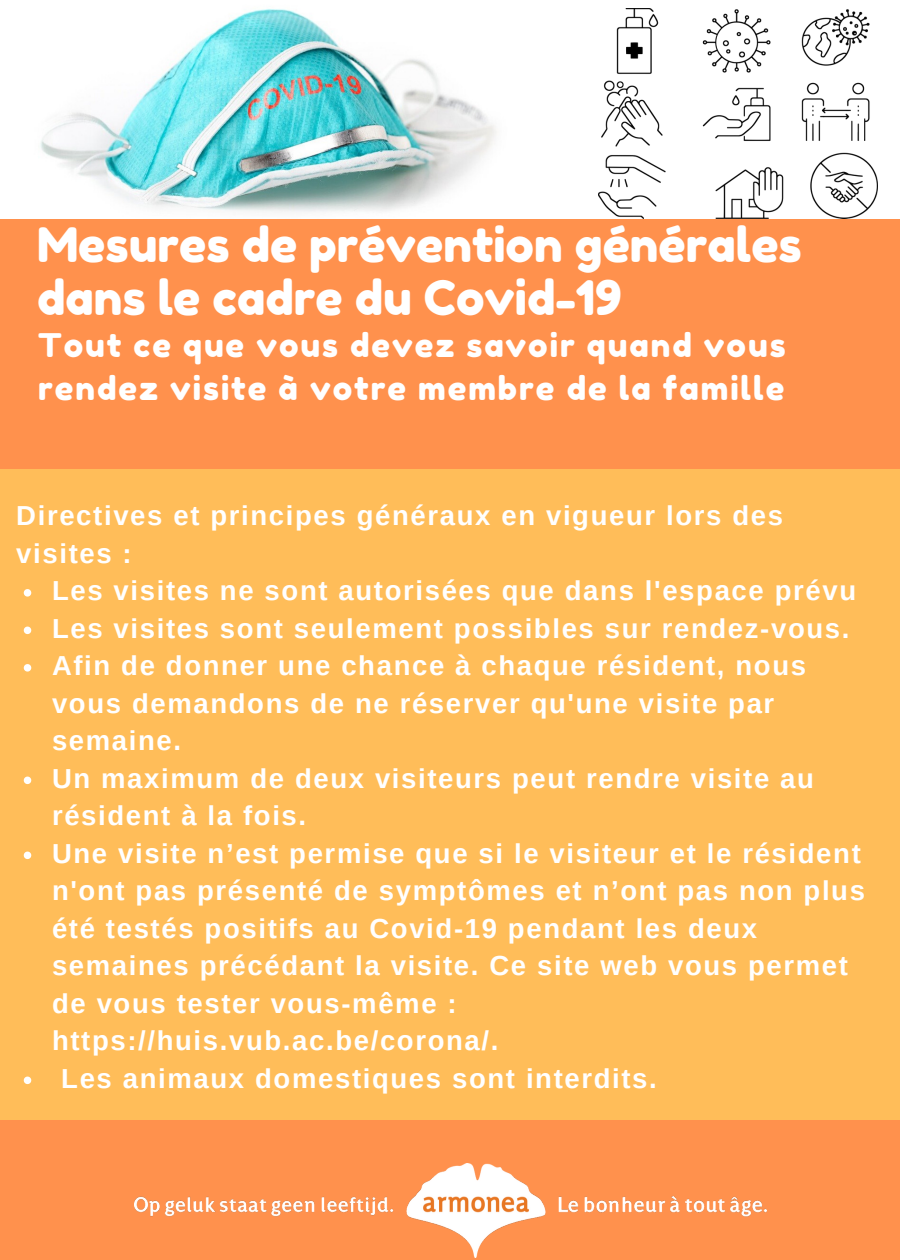
<style>
.page{position:relative;width:900px;height:1260px;background:#ff914d}
.page>*{position:absolute;margin:0;border:0;box-sizing:border-box;transform-origin:0 0}
.t1{font:47.5px/52.5px "Fredoka One";color:#fff}
.t2{font:32.5px/43px "Fredoka One";letter-spacing:.06em;color:#fff}
.t3{font:700 27.5px/37.5px "Arimo";letter-spacing:.06em;color:#fff}
</style>
<div class="page">
<div style="left:0;top:469px;width:900px;height:651px;background:#ffbd59"></div>
<img style="left:134px;top:1164px;width:632px;height:93px">
<img style="left:0;top:0;width:900px;height:219px">
<img style="left:599px;top:9px;width:279px;height:210px">
<svg style="left:24px;top:589px;width:7px;height:8px"></svg>
<svg style="left:24px;top:627px;width:7px;height:7px"></svg>
<svg style="left:24px;top:664px;width:7px;height:8px"></svg>
<svg style="left:24px;top:777px;width:7px;height:7px"></svg>
<svg style="left:24px;top:852px;width:7px;height:7px"></svg>
<svg style="left:24px;top:1077px;width:7px;height:7px"></svg>
<h1 class="t1" style="left:37px;top:218px;width:766px">Mesures de prévention générales dans le cadre du Covid-19</h1>
<p class="t2" style="left:38px;top:323px;width:749px">Tout ce que vous devez savoir quand vous rendez visite à votre membre de la famille</p>
<p class="t3" style="left:16px;top:497px;width:768px">Directives et principes généraux en vigueur lors des visites :</p>
<p class="t3" style="left:52px;top:572px;width:806px">Les visites ne sont autorisées que dans l'espace prévu</p>
<p class="t3" style="left:52px;top:610px;width:799px">Les visites sont seulement possibles sur rendez-vous.</p>
<p class="t3" style="left:52px;top:647px;width:756px">Afin de donner une chance à chaque résident, nous</p>
<p class="t3" style="left:52px;top:685px;width:724px">vous demandons de ne réserver qu'une visite par</p>
<p class="t3" style="left:52px;top:722px;width:131px">semaine.</p>
<p class="t3" style="left:52px;top:760px;width:763px">Un maximum de deux visiteurs peut rendre visite au</p>
<p class="t3" style="left:52px;top:797px;width:256px">résident à la fois.</p>
<p class="t3" style="left:52px;top:835px;width:810px">Une visite n’est permise que si le visiteur et le résident</p>
<p class="t3" style="left:52px;top:872px;width:815px">n'ont pas présenté de symptômes et n’ont pas non plus</p>
<p class="t3" style="left:52px;top:910px;width:707px">été testés positifs au Covid-19 pendant les deux</p>
<p class="t3" style="left:52px;top:947px;width:798px">semaines précédant la visite. Ce site web vous permet</p>
<p class="t3" style="left:52px;top:985px;width:406px">de vous tester vous-même :</p>
<p class="t3" style="left:52px;top:1022px;width:448px">https://huis.vub.ac.be/corona/.</p>
<p class="t3" style="left:61px;top:1060px;width:597px">Les animaux domestiques sont interdits.</p>
</div>
